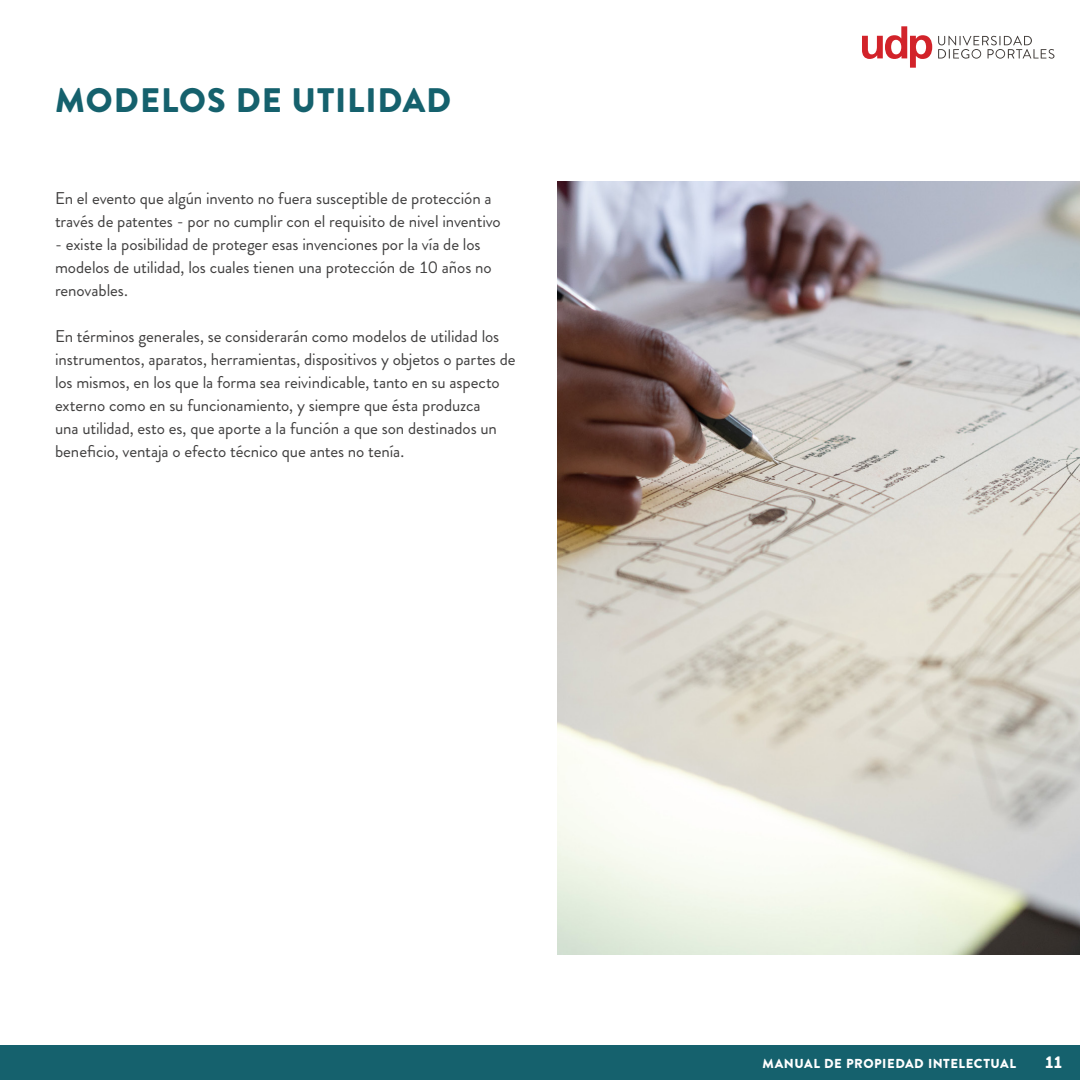
<style>
.page{position:relative;width:1080px;height:1080px;background:#fff}
.page>*{position:absolute;margin:0;border:0;box-sizing:border-box;transform-origin:0 0}
.t1{font:900 34px "Brandon Grotesque";letter-spacing:.03em;color:#15616d}
.t2{font:17px/23px "Brandon Grotesque";letter-spacing:-.005em;color:#3f3e3e}
.t3{font:900 17px "Brandon Grotesque";color:#fff}
.t4{font:900 13px "Brandon Grotesque";letter-spacing:.04em;color:#fff}
</style>
<div class="page">
<div style="left:0;top:1046px;width:1080px;height:34px;background:#15616d"></div>
<svg style="left:862px;top:26px;width:70px;height:42px"></svg>
<svg style="left:938px;top:36px;width:116px;height:23px"></svg>
<img style="left:557px;top:181px;width:523px;height:773px">
<h1 class="t1" style="left:55px;top:76px;width:398px">MODELOS DE UTILIDAD</h1>
<p class="t2" style="left:55px;top:187px;width:447px">En el evento que algún invento no fuera susceptible de protección a través de patentes - por no cumplir con el requisito de nivel inventivo</p>
<p class="t2" style="left:55px;top:233px;width:438px">- existe la posibilidad de proteger esas invenciones por la vía de los modelos de utilidad, los cuales tienen una protección de 10 años no renovables.</p>
<p class="t2" style="left:55px;top:325px;width:462px">En términos generales, se considerarán como modelos de utilidad los instrumentos, aparatos, herramientas, dispositivos y objetos o partes de los mismos, en los que la forma sea reivindicable, tanto en su aspecto externo como en su funcionamiento, y siempre que ésta produzca<br>una utilidad, esto es, que aporte a la función a que son destinados un beneficio, ventaja o efecto técnico que antes no tenía.</p>
<p class="t4" style="left:763px;top:1055px;width:255px">MANUAL DE PROPIEDAD INTELECTUAL</p>
<p class="t3" style="left:1044px;top:1050px;width:20px">11</p>
</div>
